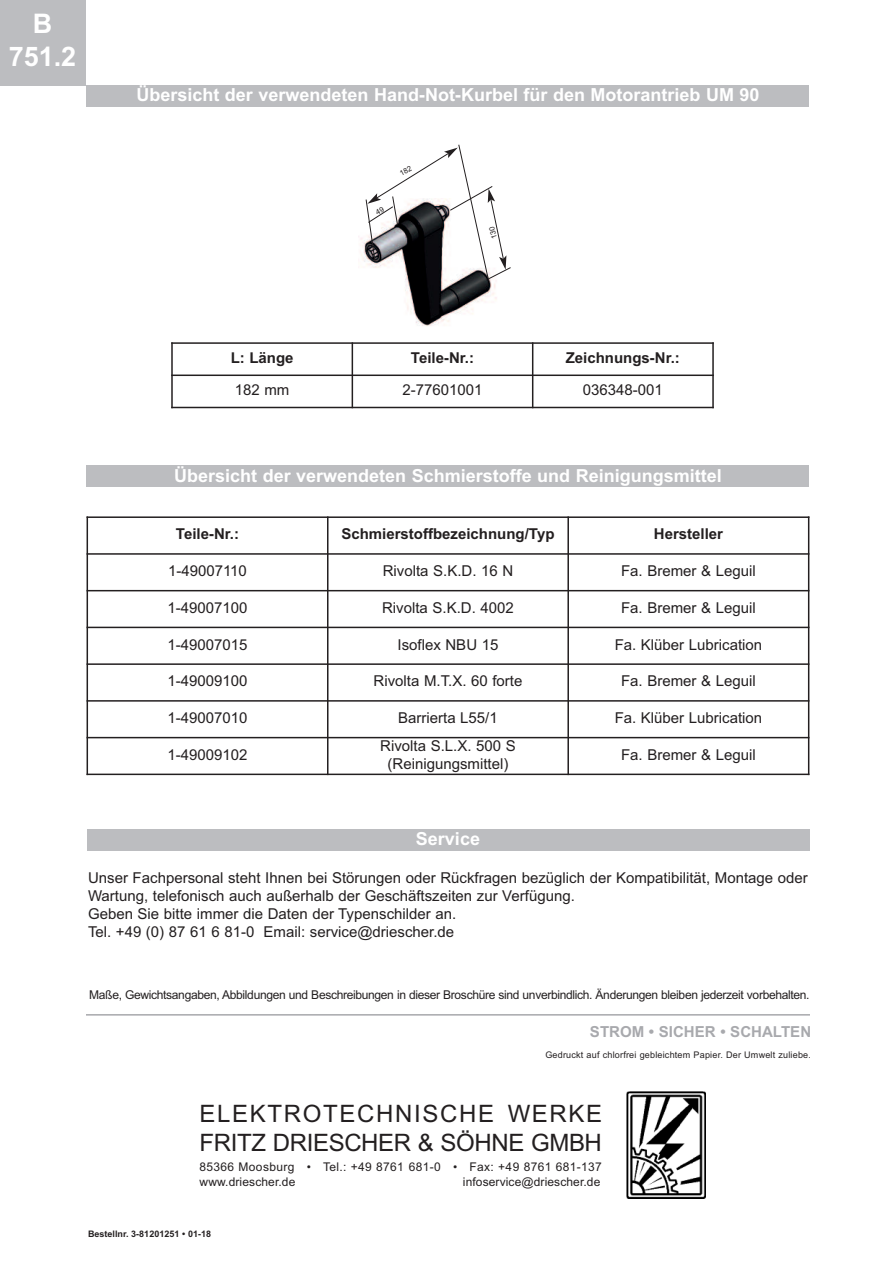
<style>
.page{position:relative;width:893px;height:1263px;background:#fff}
.page>*{position:absolute;margin:0;border:0;box-sizing:border-box;transform-origin:0 0}
.t1{font:700 27px/32.4px "Arial";color:#fff;text-align:center}
.t2{font:24px/28.8px "Arial";letter-spacing:.065em;color:#231f20}
.t3{font:700 18px "Arial";color:#fff}
.t4{font:700 15.15px "Arial";color:#a8a9ad}
.t5{font:15px/18px "Arial";color:#231f20}
.t6{font:700 15px "Arial";color:#231f20}
.t7{font:12.15px "Arial";letter-spacing:-.03em;color:#231f20}
.t8{font:12px/14.4px "Arial";letter-spacing:.03em;color:#231f20}
.t9{font:12px "Arial";letter-spacing:.01em;color:#231f20}
.t10{font:9.15px "Arial";letter-spacing:.02em;color:#231f20}
.t11{font:700 9px "Arial";color:#231f20}
</style>
<div class="page">
<div style="left:0;top:0;width:86px;height:85px;background:#bcbdc0"></div>
<img style="left:626px;top:1091px;width:80px;height:108px">
<hr style="left:87px;top:1014px;width:722px;height:1px;background:#a8a9ad">
<div style="left:87px;top:829px;width:722px;height:22px;background:#bcbdc0"></div>
<div style="left:87px;top:85px;width:722px;height:22px;background:#bcbdc0"></div>
<hr style="left:87px;top:516px;width:1px;height:259px;background:#231f20">
<hr style="left:327px;top:516px;width:1px;height:259px;background:#231f20">
<hr style="left:567px;top:516px;width:2px;height:259px;background:#231f20">
<hr style="left:808px;top:516px;width:1px;height:259px;background:#231f20">
<hr style="left:87px;top:516px;width:722px;height:2px;background:#231f20">
<hr style="left:87px;top:553px;width:722px;height:2px;background:#231f20">
<hr style="left:87px;top:590px;width:722px;height:1px;background:#231f20">
<hr style="left:87px;top:627px;width:722px;height:1px;background:#231f20">
<hr style="left:87px;top:663px;width:722px;height:2px;background:#231f20">
<hr style="left:87px;top:700px;width:722px;height:2px;background:#231f20">
<hr style="left:87px;top:737px;width:722px;height:1px;background:#231f20">
<hr style="left:87px;top:774px;width:722px;height:1px;background:#231f20">
<div style="left:87px;top:466px;width:722px;height:21px;background:#bcbdc0"></div>
<img style="left:360px;top:199px;width:137px;height:127px">
<hr style="left:171px;top:342px;width:2px;height:66px;background:#231f20">
<hr style="left:352px;top:342px;width:1px;height:66px;background:#231f20">
<hr style="left:532px;top:342px;width:1px;height:66px;background:#231f20">
<hr style="left:712px;top:342px;width:2px;height:66px;background:#231f20">
<hr style="left:171px;top:342px;width:543px;height:2px;background:#231f20">
<hr style="left:171px;top:374px;width:543px;height:2px;background:#231f20">
<hr style="left:171px;top:407px;width:543px;height:1px;background:#231f20">
<svg style="left:366px;top:144px;width:145px;height:137px"></svg>
<h1 class="t1" style="left:9px;top:8px;width:69px">B<br>751.2</h1>
<p class="t3" style="left:136px;top:85px;width:625px">Übersicht der verwendeten Hand-Not-Kurbel für den Motorantrieb UM 90</p>
<p class="t6" style="left:231px;top:349px;width:64px">L: Länge</p>
<p class="t6" style="left:411px;top:349px;width:65px">Teile-Nr.:</p>
<p class="t6" style="left:566px;top:349px;width:116px">Zeichnungs-Nr.:</p>
<p class="t5" style="left:235px;top:381px;width:56px">182 mm</p>
<p class="t5" style="left:402px;top:381px;width:82px">2-77601001</p>
<p class="t5" style="left:583px;top:381px;width:82px">036348-001</p>
<p class="t3" style="left:174px;top:465px;width:549px">Übersicht der verwendeten Schmierstoffe und Reinigungsmittel</p>
<p class="t6" style="left:176px;top:525px;width:65px">Teile-Nr.:</p>
<p class="t6" style="left:341px;top:525px;width:215px">Schmierstoffbezeichnung/Typ</p>
<p class="t6" style="left:654px;top:525px;width:71px">Hersteller</p>
<p class="t5" style="left:168px;top:562px;width:80px">1-49007110</p>
<p class="t5" style="left:383px;top:562px;width:132px">Rivolta S.K.D. 16 N</p>
<p class="t5" style="left:621px;top:562px;width:136px">Fa. Bremer &amp; Leguil</p>
<p class="t5" style="left:167px;top:599px;width:82px">1-49007100</p>
<p class="t5" style="left:382px;top:599px;width:133px">Rivolta S.K.D. 4002</p>
<p class="t5" style="left:621px;top:599px;width:136px">Fa. Bremer &amp; Leguil</p>
<p class="t5" style="left:167px;top:635px;width:82px">1-49007015</p>
<p class="t5" style="left:398px;top:635px;width:102px">Isoflex NBU 15</p>
<p class="t5" style="left:615px;top:635px;width:149px">Fa. Klüber Lubrication</p>
<p class="t5" style="left:167px;top:672px;width:82px">1-49009100</p>
<p class="t5" style="left:374px;top:672px;width:150px">Rivolta M.T.X. 60 forte</p>
<p class="t5" style="left:621px;top:672px;width:136px">Fa. Bremer &amp; Leguil</p>
<p class="t5" style="left:167px;top:709px;width:82px">1-49007010</p>
<p class="t5" style="left:398px;top:709px;width:101px">Barrierta L55/1</p>
<p class="t5" style="left:615px;top:709px;width:149px">Fa. Klüber Lubrication</p>
<p class="t5" style="left:167px;top:746px;width:82px">1-49009102</p>
<p class="t5" style="left:380px;top:737px;width:137px;text-align:center">Rivolta S.L.X. 500 S (Reinigungsmittel)</p>
<p class="t5" style="left:621px;top:746px;width:136px">Fa. Bremer &amp; Leguil</p>
<p class="t3" style="left:416px;top:829px;width:66px">Service</p>
<p class="t5" style="left:88px;top:868px;width:721px">Unser Fachpersonal steht Ihnen bei Störungen oder Rückfragen bezüglich der Kompatibilität, Montage oder Wartung, telefonisch auch außerhalb der Geschäftszeiten zur Verfügung.<br>Geben Sie bitte immer die Daten der Typenschilder an.<br>Tel. +49 (0) 87 61 6 81-0 Email: service@driescher.de</p>
<p class="t7" style="left:89px;top:988px;width:722px">Maße, Gewichtsangaben, Abbildungen und Beschreibungen in dieser Broschüre sind unverbindlich. Änderungen bleiben jederzeit vorbehalten.</p>
<p class="t4" style="left:590px;top:1023px;width:223px">STROM • SICHER • SCHALTEN</p>
<p class="t10" style="left:545px;top:1050px;width:267px">Gedruckt auf chlorfrei gebleichtem Papier. Der Umwelt zuliebe.</p>
<h2 class="t2" style="left:200px;top:1100px;width:404px">ELEKTROTECHNISCHE WERKE<br>FRITZ DRIESCHER &amp; SÖHNE GMBH</h2>
<p class="t8" style="left:200px;top:1160px;width:404px">85366 Moosburg • Tel.: +49 8761 681-0 • Fax: +49 8761 681-137 www.driescher.de</p>
<p class="t9" style="left:463px;top:1174px;width:139px">infoservice@driescher.de</p>
<p class="t11" style="left:88px;top:1229px;width:124px">Bestellnr. 3-81201251 • 01-18</p>
</div>
